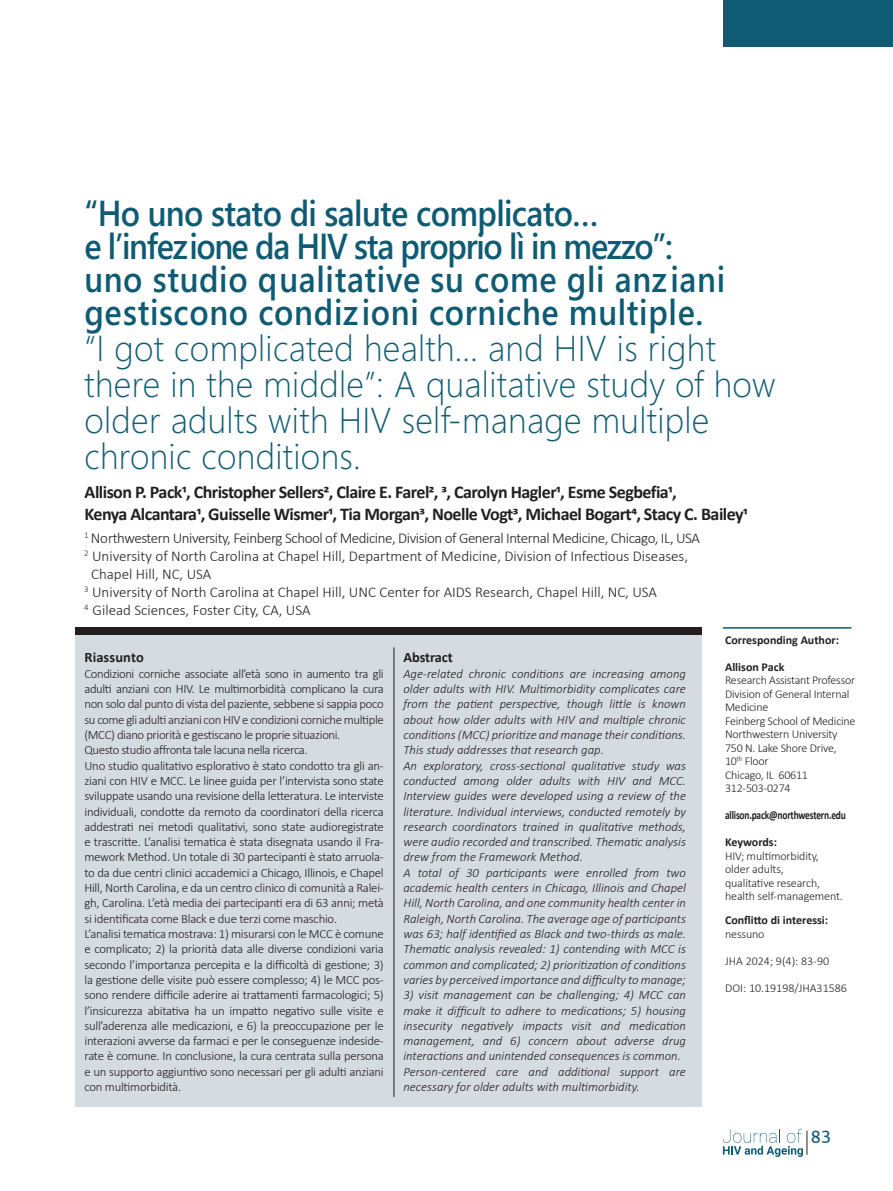
<style>
.page{position:relative;width:893px;height:1191px;background:#fff}
.page>*{position:absolute;margin:0;border:0;box-sizing:border-box;transform-origin:0 0}
.t1{font:300 36px/36px "Segoe WP";letter-spacing:.01em;color:#145d73;scale:.96 1}
.t2{font:600 36px "Segoe WP";letter-spacing:.02em;color:#0f5b73;scale:.9 1}
.t3{font:600 36px "Segoe WP";letter-spacing:-.04em;color:#0f5b73;scale:.9 1}
.t4{font:600 36px "Segoe WP";letter-spacing:-.02em;color:#0f5b73;scale:.9 1}
.t5{font:700 18px "Calibri";letter-spacing:-.03em;color:#231f20}
.t6{font:18px "Ubuntu";color:#0f5b73}
.t7{font:300 15px "Calibri";color:#231f20}
.t8{font:300 15px "Calibri";letter-spacing:-.03em;color:#231f20}
.t9{font:700 14.4px "Calibri";color:#231f20}
.t10{font:300 12.75px/15.3px "Calibri";letter-spacing:-.03em;color:#231f20;text-align:justify}
.t11{font:italic 300 12.75px/15.3px "Calibri";color:#231f20;text-align:justify}
.t12{font:300 12px/13.5px "Calibri";letter-spacing:-.02em;color:#231f20}
.t13{font:700 12px "Calibri";color:#231f20}
.t14{font:300 12px "Calibri";color:#231f20}
.t15{font:700 12px "Calibri";letter-spacing:-.02em;color:#231f20;scale:.79 1}
</style>
<div class="page">
<div style="left:723px;top:0;width:170px;height:47px;background:#0f5b73"></div>
<svg style="left:723px;top:1128px;width:85px;height:29px"></svg>
<hr style="left:723px;top:627px;width:128px;height:1px;background:#0f5b73">
<div style="left:75px;top:628px;width:627px;height:478px;background:#d4dbe1"></div>
<hr style="left:394px;top:647px;width:1px;height:450px;background:#231f20">
<div style="left:75px;top:627px;width:627px;height:8px;background:#231f20"></div>
<p class="t4" style="left:84px;top:189px;width:573px">“Ho uno stato di salute complicato…</p>
<p class="t3" style="left:84px;top:222px;width:655px">e l’infezione da HIV sta proprio lì in mezzo”:</p>
<p class="t2" style="left:84px;top:255px;width:713px">uno studio qualitative su come gli anziani</p>
<p class="t2" style="left:84px;top:288px;width:689px">gestiscono condizioni corniche multiple.</p>
<p class="t1" style="left:84px;top:329px;width:659px">“I got complicated health… and HIV is right</p>
<p class="t1" style="left:84px;top:365px;width:722px">there in the middle”: A qualitative study of how older adults with HIV self-manage multiple</p>
<p class="t1" style="left:84px;top:437px;width:290px">chronic conditions.</p>
<p class="t5" style="left:85px;top:480px;width:594px">Allison P. Pack1, Christopher Sellers2, Claire E. Farel2, 3, Carolyn Hagler1, Esme Segbefia1,</p>
<p class="t5" style="left:85px;top:501px;width:664px">Kenya Alcantara1, Guisselle Wismer1, Tia Morgan3, Noelle Vogt3, Michael Bogart4, Stacy C. Bailey1</p>
<p class="t8" style="left:84px;top:529px;width:617px"><sup>1</sup> Northwestern University, Feinberg School of Medicine, Division of General Internal Medicine, Chicago, IL, USA</p>
<p class="t7" style="left:84px;top:547px;width:605px"><sup>2</sup> University of North Carolina at Chapel Hill, Department of Medicine, Division of Infectious Diseases,</p>
<p class="t7" style="left:91px;top:565px;width:122px">Chapel Hill, NC, USA</p>
<p class="t7" style="left:84px;top:583px;width:574px"><sup>3</sup> University of North Carolina at Chapel Hill, UNC Center for AIDS Research, Chapel Hill, NC, USA</p>
<p class="t7" style="left:84px;top:601px;width:228px"><sup>4</sup> Gilead Sciences, Foster City, CA, USA</p>
<p class="t9" style="left:84px;top:647px;width:61px">Riassunto</p>
<p class="t10" style="left:84px;top:666px;width:301px">Condizioni corniche associate all’età sono in aumento tra gli adulti anziani con HIV. Le multimorbidità complicano la cura non solo dal punto di vista del paziente, sebbene si sappia poco su come gli adulti anziani con HIV e condizioni corniche multiple (MCC) diano priorità e gestiscano le proprie situazioni.</p>
<p class="t10" style="left:84px;top:742px;width:225px">Questo studio affronta tale lacuna nella ricerca.</p>
<p class="t10" style="left:84px;top:757px;width:301px">Uno studio qualitativo esplorativo è stato condotto tra gli an&shy;ziani con HIV e MCC. Le linee guida per l’intervista sono state sviluppate usando una revisione della letteratura. Le interviste individuali, condotte da remoto da coordinatori della ricerca addestrati nei metodi qualitativi, sono state audioregistrate e trascritte. L’analisi tematica è stata disegnata usando il Fra&shy;mework Method. Un totale di 30 partecipanti è stato arruola&shy;to da due centri clinici accademici a Chicago, Illinois, e Chapel Hill, North Carolina, e da un centro clinico di comunità a Ralei&shy;gh, Carolina. L’età media dei partecipanti era di 63 anni; metà si identificata come Black e due terzi come maschio.</p>
<p class="t10" style="left:84px;top:926px;width:301px">L’analisi tematica mostrava: 1) misurarsi con le MCC è comune e complicato; 2) la priorità data alle diverse condizioni varia secondo l’importanza percepita e la difficoltà di gestione; 3) la gestione delle visite può essere complesso; 4) le MCC pos&shy;sono rendere difficile aderire ai trattamenti farmacologici; 5) l’insicurezza abitativa ha un impatto negativo sulle visite e sull’aderenza alle medicazioni, e 6) la preoccupazione per le interazioni avverse da farmaci e per le conseguenze indeside&shy;rate è comune. In conclusione, la cura centrata sulla persona e un supporto aggiuntivo sono necessari per gli adulti anziani con multimorbidità.</p>
<p class="t9" style="left:403px;top:647px;width:51px">Abstract</p>
<p class="t11" style="left:403px;top:666px;width:284px">Age-related chronic conditions are increasing among older adults with HIV. Multimorbidity complicates care from the patient perspective, though little is known about how older adults with HIV and multiple chronic conditions (MCC) prioritize and manage their conditions.<br>This study addresses that research gap.</p>
<p class="t11" style="left:403px;top:757px;width:284px">An exploratory, cross-sectional qualitative study was conducted among older adults with HIV and MCC.<br>Interview guides were developed using a review of the literature. Individual interviews, conducted remotely by research coordinators trained in qualitative methods, were audio recorded and transcribed. Thematic analysis drew from the Framework Method.</p>
<p class="t11" style="left:403px;top:864px;width:284px">A total of 30 participants were enrolled from two academic health centers in Chicago, Illinois and Chapel Hill, North Carolina, and one community health center in Raleigh, North Carolina. The average age of participants was 63; half identified as Black and two-thirds as male.<br>Thematic analysis revealed: 1) contending with MCC is common and complicated; 2) prioritization of conditions varies by perceived importance and difficulty to manage;</p>
<p class="t11" style="left:403px;top:987px;width:284px">3) visit management can be challenging; 4) MCC can make it difficult to adhere to medications; 5) housing insecurity negatively impacts visit and medication management, and 6) concern about adverse drug interactions and unintended consequences is common.</p>
<p class="t11" style="left:403px;top:1063px;width:284px">Person-centered care and additional support are necessary for older adults with multimorbidity.</p>
<p class="t13" style="left:725px;top:631px;width:115px">Corresponding Author:</p>
<p class="t13" style="left:725px;top:658px;width:61px">Allison Pack</p>
<p class="t12" style="left:725px;top:673px;width:132px">Research Assistant Professor</p>
<p class="t12" style="left:725px;top:687px;width:126px">Division of General Internal<br>Medicine</p>
<p class="t12" style="left:725px;top:714px;width:132px">Feinberg School of Medicine</p>
<p class="t12" style="left:725px;top:727px;width:114px">Northwestern University</p>
<p class="t12" style="left:725px;top:741px;width:113px">750 N. Lake Shore Drive,</p>
<p class="t12" style="left:725px;top:754px;width:45px">10<sup>th</sup> Floor</p>
<p class="t12" style="left:725px;top:768px;width:84px">Chicago, IL 60611</p>
<p class="t12" style="left:725px;top:781px;width:67px">312-503-0274</p>
<p class="t15" style="left:725px;top:807px;width:154px">allison.pack@northwestern.edu</p>
<p class="t13" style="left:725px;top:834px;width:53px">Keywords:</p>
<p class="t12" style="left:725px;top:849px;width:95px">HIV; multimorbidity,</p>
<p class="t12" style="left:725px;top:862px;width:60px">older adults,</p>
<p class="t12" style="left:725px;top:876px;width:97px">qualitative research,</p>
<p class="t12" style="left:725px;top:889px;width:119px">health self-management.</p>
<p class="t13" style="left:725px;top:912px;width:105px">Conflitto di interessi:</p>
<p class="t12" style="left:725px;top:927px;width:41px">nessuno</p>
<p class="t14" style="left:725px;top:953px;width:106px">JHA 2024; 9(4): 83-90</p>
<p class="t14" style="left:725px;top:980px;width:123px">DOI: 10.19198/JHA31586</p>
<h2 class="t6" style="left:811px;top:1125px;width:22px">83</h2>
</div>
